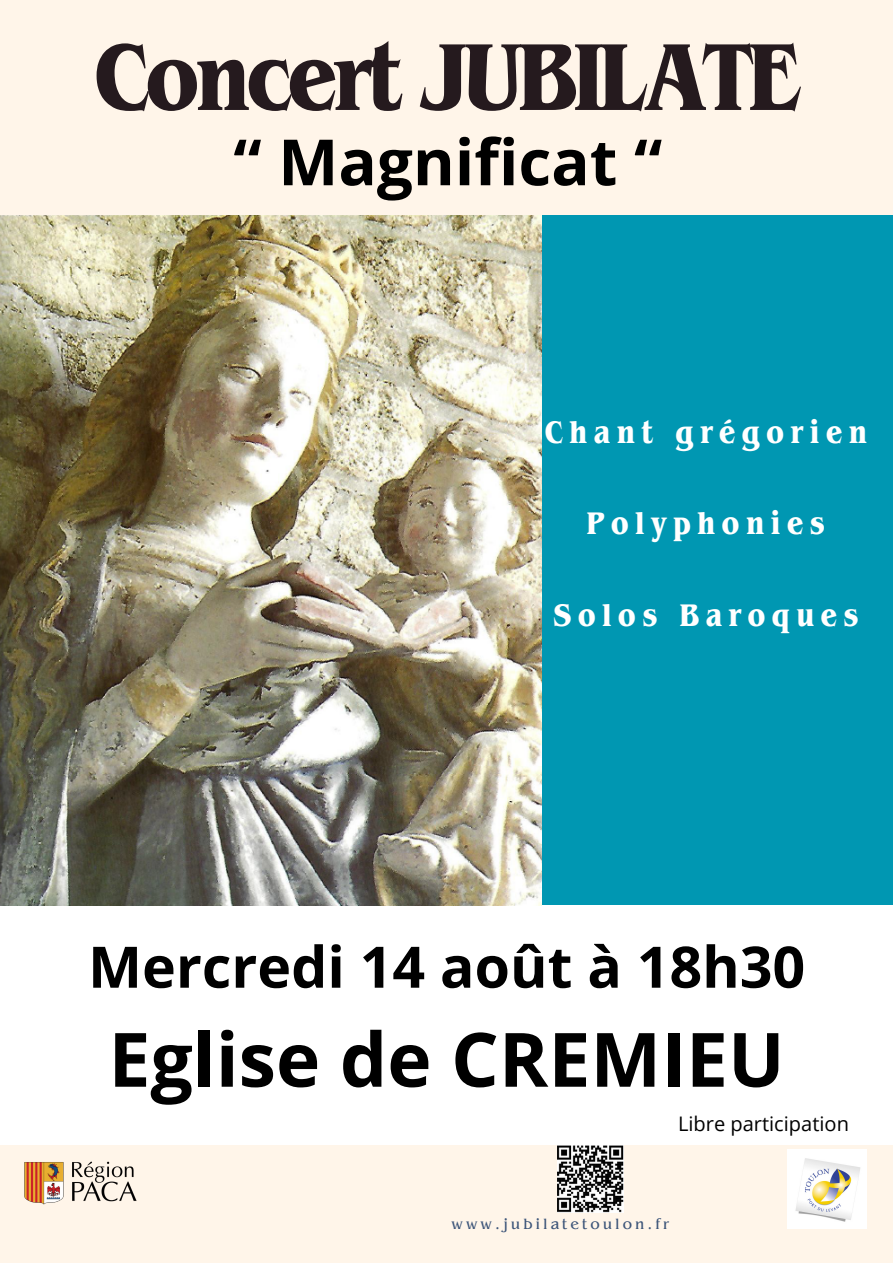
<style>
.page{position:relative;width:893px;height:1263px;background:#fff5e9}
.page>*{position:absolute;margin:0;border:0;box-sizing:border-box;transform-origin:0 0}
.t1{font:700 condensed 99.75px "Benguiat Pro ITC";letter-spacing:-.04em;color:#251a1e}
.t2{font:700 75px "Open Sans";color:#000}
.t3{font:700 63.75px "Open Sans";color:#000}
.t4{font:700 57.22px "Open Sans";color:#000}
.t5{font:700 condensed 32.78px "Benguiat Pro ITC";letter-spacing:.2em;color:#fff}
.t6{font:20.1px "Open Sans";color:#000}
.t7{font:15.08px "Benguiat Pro ITC";letter-spacing:.2em;color:#3d5579}
</style>
<div class="page">
<img style="left:24px;top:1161px;width:113px;height:44px">
<img style="left:788px;top:1149px;width:78px;height:79px">
<img style="left:557px;top:1145px;width:66px;height:67px">
<div style="left:0;top:905px;width:893px;height:240px;background:#fff"></div>
<div style="left:541px;top:216px;width:352px;height:689px;background:#0097b2"></div>
<img style="left:0;top:216px;width:541px;height:690px">
<h4 class="t1" style="left:94px;top:43px;width:709px">Concert JUBILATE</h4>
<p class="t3" style="left:233px;top:117px;width:430px">“ Magnificat “</p>
<h3 class="t5" style="left:544px;top:421px;width:324px">Chant grégorien</h3>
<p class="t5" style="left:587px;top:512px;width:240px">Polyphonies</p>
<p class="t5" style="left:553px;top:604px;width:307px">Solos Baroques</p>
<p class="t4" style="left:88px;top:926px;width:718px">Mercredi 14 août à 18h30</p>
<p class="t2" style="left:108px;top:1006px;width:677px">Eglise de CREMIEU</p>
<p class="t6" style="left:678px;top:1110px;width:172px">Libre participation</p>
<h4 class="t7" style="left:451px;top:1218px;width:219px">www.jubilatetoulon.fr</h4>
</div>
